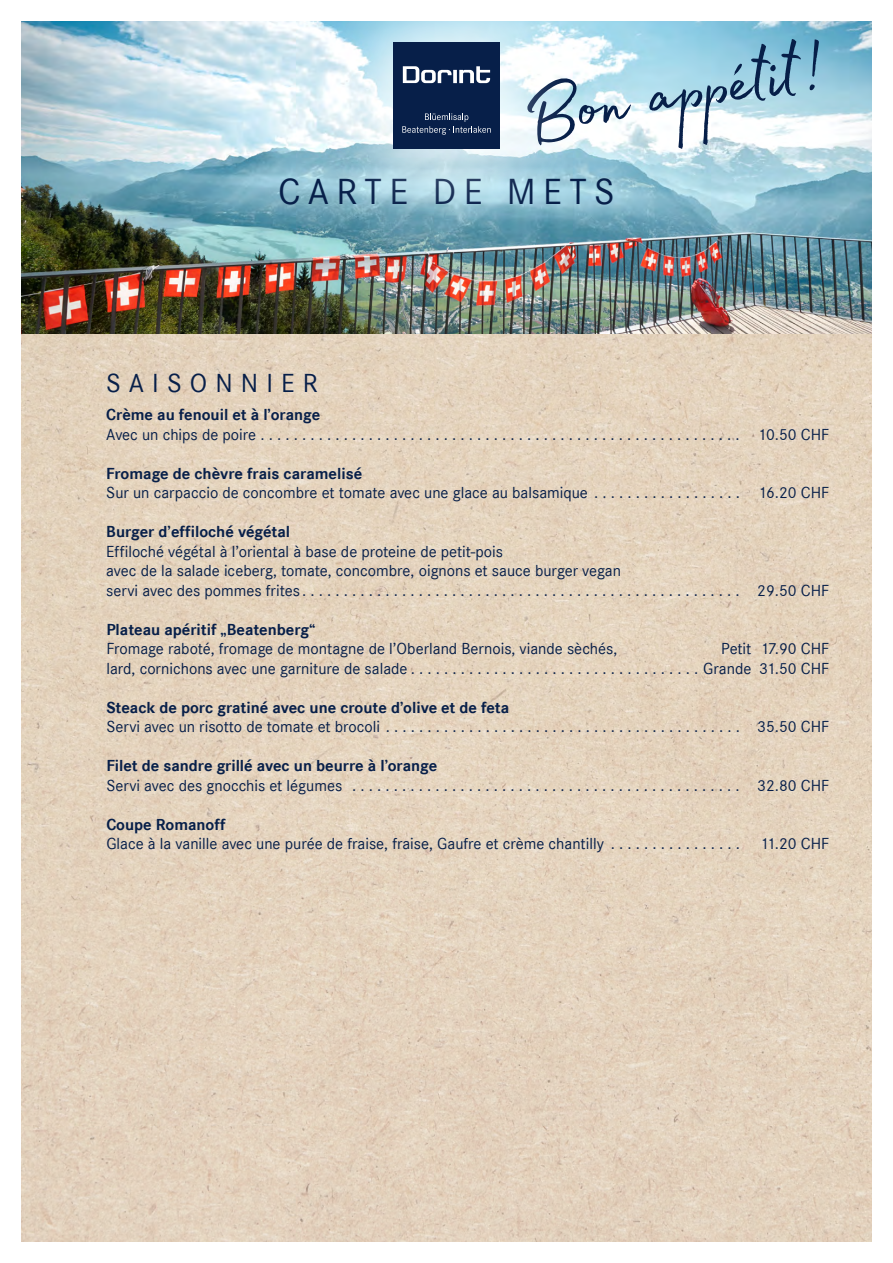
<style>
.page{position:relative;width:893px;height:1263px;background:#fff}
.page>*{position:absolute;margin:0;border:0;box-sizing:border-box;transform-origin:0 0}
.t1{font:94.5px "Madelyn Fill";color:#071f49}
.t2{font:37.5px "Corporate S";letter-spacing:.2em;color:#071f49}
.t3{font:27px "Corporate S";letter-spacing:.3em;color:#071f49}
.t4{font:16.5px/19.5px "Corporate S";color:#071f49}
.t5{font:700 16.5px "Corporate S";color:#071f49}
</style>
<div class="page">
<img style="left:21px;top:334px;width:851px;height:908px">
<img style="left:21px;top:21px;width:851px;height:313px">
<div style="left:224px;top:119px;width:445px;height:143px;background:#fff;opacity:.75"></div>
<div style="left:313px;top:0;width:267px;height:229px;background:#fff;opacity:.5"></div>
<div style="left:393px;top:43px;width:107px;height:106px;background:#071f49"></div>
<svg style="left:459px;top:66px;width:31px;height:17px"></svg>
<svg style="left:453px;top:70px;width:4px;height:13px"></svg>
<svg style="left:403px;top:66px;width:49px;height:17px"></svg>
<svg style="left:402px;top:113px;width:89px;height:22px"></svg>
<h1 class="t1" style="left:511px;top:44px;width:306px;rotate:-9deg">Bon appétit!</h1>
<h2 class="t2" style="left:278px;top:170px;width:338px">CARTE DE METS</h2>
<h3 class="t3" style="left:106px;top:368px;width:213px">SAISONNIER</h3>
<p class="t5" style="left:106px;top:405px;width:215px">Crème au fenouil et à l’orange</p>
<p class="t4" style="left:106px;top:425px;width:724px">Avec un chips de poire . . . . . . . . . . . . . . . . . . . . . . . . . . . . . . . . . . . . . . . . . . . . . . . . . . . . . . . . . . 10.50 CHF</p>
<p class="t5" style="left:106px;top:464px;width:257px">Fromage de chèvre frais caramelisé</p>
<p class="t4" style="left:106px;top:483px;width:724px">Sur un carpaccio de concombre et tomate avec une glace au balsamique . . . . . . . . . . . . . . . . . . 16.20 CHF</p>
<p class="t5" style="left:106px;top:522px;width:185px">Burger d’effiloché végétal</p>
<p class="t4" style="left:106px;top:542px;width:724px">Effiloché végétal à l’oriental à base de proteine de petit-pois<br>avec de la salade iceberg, tomate, concombre, oignons et sauce burger vegan<br>servi avec des pommes frites . . . . . . . . . . . . . . . . . . . . . . . . . . . . . . . . . . . . . . . . . . . . . . . . . . . . . 29.50 CHF</p>
<p class="t5" style="left:106px;top:620px;width:211px">Plateau apéritif „Beatenberg“</p>
<p class="t4" style="left:106px;top:639px;width:513px">Fromage raboté, fromage de montagne de l’Oberland Bernois, viande sèchés,</p>
<p class="t4" style="left:106px;top:639px;width:724px;text-align:right">Petit 17.90 CHF<br>lard, cornichons avec une garniture de salade . . . . . . . . . . . . . . . . . . . . . . . . . . . . . . . . . . . Grande 31.50 CHF</p>
<p class="t5" style="left:106px;top:698px;width:404px">Steack de porc gratiné avec une croute d’olive et de feta</p>
<p class="t4" style="left:106px;top:717px;width:724px">Servi avec un risotto de tomate et brocoli . . . . . . . . . . . . . . . . . . . . . . . . . . . . . . . . . . . . . . . . . . . 35.50 CHF</p>
<p class="t5" style="left:106px;top:756px;width:332px">Filet de sandre grillé avec un beurre à l’orange</p>
<p class="t4" style="left:106px;top:776px;width:724px">Servi avec des gnocchis et légumes . . . . . . . . . . . . . . . . . . . . . . . . . . . . . . . . . . . . . . . . . . . . . . . 32.80 CHF</p>
<p class="t5" style="left:106px;top:815px;width:121px">Coupe Romanoff</p>
<p class="t4" style="left:106px;top:834px;width:724px">Glace à la vanille avec une purée de fraise, fraise, Gaufre et crème chantilly . . . . . . . . . . . . . . . . 11.20 CHF</p>
</div>
